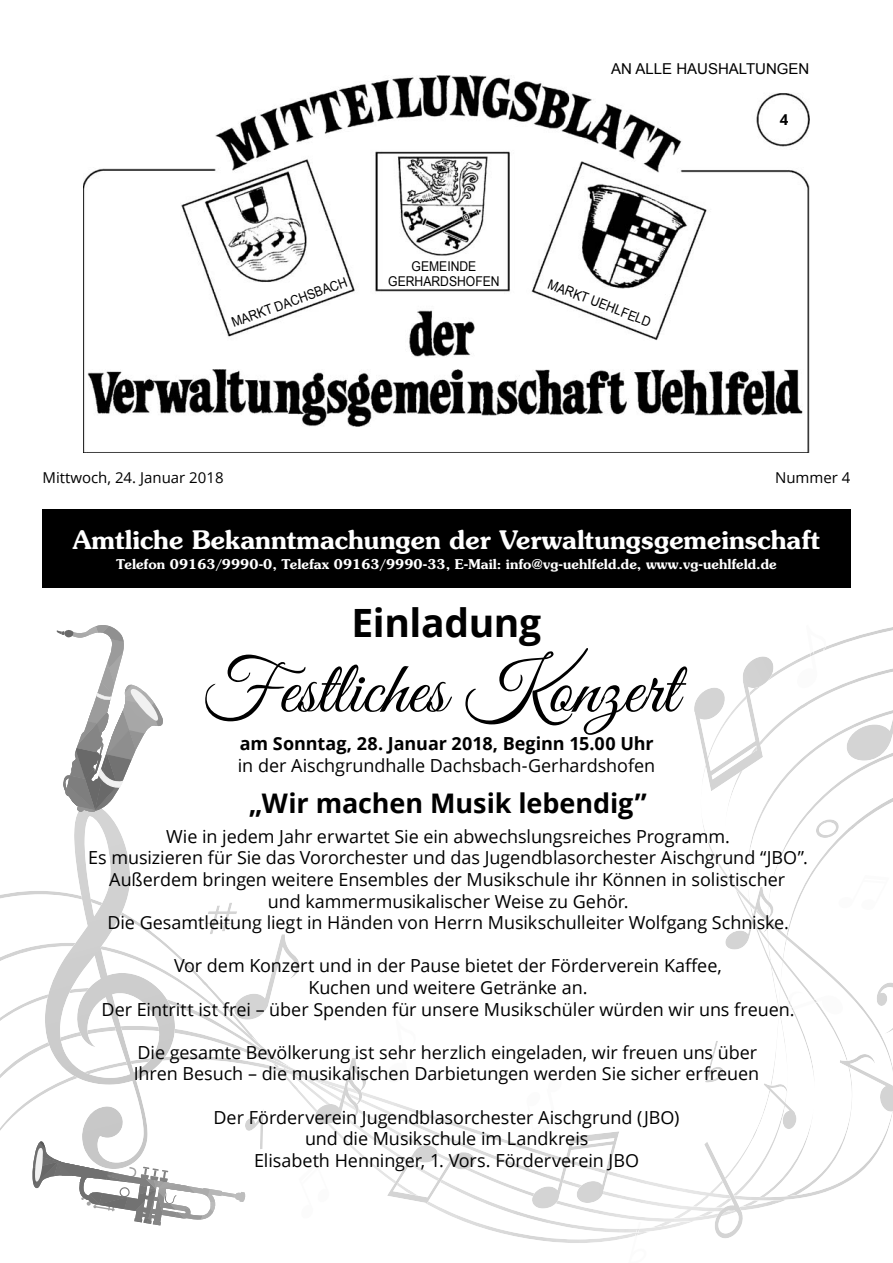
<style>
.page{position:relative;width:893px;height:1263px;background:#fff}
.page>*{position:absolute;margin:0;border:0;box-sizing:border-box;transform-origin:0 0}
.t1{font:75px "Great Vibes";color:#000}
.t2{font:700 39px "Open Sans";letter-spacing:-.01em;color:#000}
.t3{font:700 27px "Open Sans";color:#000}
.t4{font:600 25.5px "Souvenir";color:#fff}
.t5{font:18px/21.6px "Open Sans";color:#000;text-align:center}
.t6{font:700 18px "Open Sans";letter-spacing:-.005em;color:#000}
.t7{font:15px "Open Sans";color:#000}
.t8{font:15px "Arial";color:#000}
.t9{font:700 15px "Open Sans";color:#000}
.t10{font:600 13.5px "Souvenir";color:#fff}
.t11{font:13.5px/15px "Arial";color:#000;text-align:center;scale:.9 1}
</style>
<div class="page">
<img style="left:84px;top:75px;width:725px;height:378px">
<div style="left:42px;top:509px;width:808px;height:79px;background:#000"></div>
<img style="left:502px;top:1233px;width:126px;height:10px">
<img style="left:467px;top:1222px;width:161px;height:11px">
<img style="left:647px;top:1222px;width:43px;height:10px">
<img style="left:441px;top:1211px;width:263px;height:11px">
<img style="left:0;top:660px;width:893px;height:543px">
<img style="left:175px;top:1056px;width:556px;height:143px">
<img style="left:827px;top:627px;width:66px;height:22px">
<svg style="left:45px;top:804px;width:130px;height:304px"></svg>
<svg style="left:704px;top:1142px;width:41px;height:96px"></svg>
<svg style="left:705px;top:1041px;width:19px;height:42px"></svg>
<svg style="left:628px;top:1228px;width:19px;height:10px"></svg>
<svg style="left:815px;top:819px;width:25px;height:19px"></svg>
<svg style="left:386px;top:1019px;width:31px;height:63px"></svg>
<svg style="left:779px;top:992px;width:65px;height:22px"></svg>
<svg style="left:796px;top:646px;width:31px;height:42px"></svg>
<svg style="left:763px;top:1083px;width:36px;height:46px"></svg>
<svg style="left:839px;top:1054px;width:54px;height:58px"></svg>
<svg style="left:314px;top:1058px;width:55px;height:66px"></svg>
<svg style="left:844px;top:641px;width:49px;height:120px"></svg>
<svg style="left:724px;top:887px;width:52px;height:63px"></svg>
<svg style="left:205px;top:903px;width:99px;height:117px"></svg>
<svg style="left:876px;top:983px;width:17px;height:51px"></svg>
<svg style="left:387px;top:1145px;width:89px;height:58px"></svg>
<svg style="left:299px;top:1162px;width:31px;height:41px"></svg>
<svg style="left:837px;top:875px;width:52px;height:35px"></svg>
<svg style="left:693px;top:656px;width:81px;height:135px"></svg>
<svg style="left:526px;top:1078px;width:93px;height:131px"></svg>
<svg style="left:56px;top:625px;width:107px;height:187px"></svg>
<svg style="left:32px;top:1108px;width:231px;height:118px"></svg>
<p class="t8" style="left:611px;top:60px;width:200px">AN ALLE HAUSHALTUNGEN</p>
<p class="t11" style="left:388px;top:259px;width:125px">GEMEINDE<br>GERHARDSHOFEN</p>
<p class="t11" style="left:230px;top:316px;width:137px;rotate:-20deg">MARKT DACHSBACH</p>
<p class="t11" style="left:551px;top:277px;width:123px;rotate:21deg">MARKT UEHLFELD</p>
<p class="t9" style="left:780px;top:109px;width:10px">4</p>
<p class="t7" style="left:42px;top:467px;width:183px">Mittwoch, 24. Januar 2018</p>
<p class="t7" style="left:775px;top:467px;width:77px">Nummer 4</p>
<h3 class="t4" style="left:73px;top:526px;width:749px">Amtliche Bekanntmachungen der Verwaltungsgemeinschaft</h3>
<p class="t10" style="left:116px;top:557px;width:662px">Telefon 09163/9990-0, Telefax 09163/9990-33, E-Mail: info@vg-uehlfeld.de, www.vg-uehlfeld.de</p>
<h2 class="t2" style="left:351px;top:595px;width:191px">Einladung</h2>
<h1 class="t1" style="left:201px;top:648px;width:478px">Festliches Konzert</h1>
<p class="t6" style="left:240px;top:731px;width:415px">am Sonntag, 28. Januar 2018, Beginn 15.00 Uhr</p>
<p class="t5" style="left:238px;top:754px;width:419px">in der Aischgrundhalle Dachsbach-Gerhardshofen</p>
<h3 class="t3" style="left:249px;top:784px;width:399px">„Wir machen Musik lebendig”</h3>
<p class="t5" style="left:88px;top:825px;width:721px">Wie in jedem Jahr erwartet Sie ein abwechslungsreiches Programm.<br>Es musizieren für Sie das Vororchester und das Jugendblasorchester Aischgrund “JBO”.<br>Außerdem bringen weitere Ensembles der Musikschule ihr Können in solistischer<br>und kammermusikalischer Weise zu Gehör.<br>Die Gesamtleitung liegt in Händen von Herrn Musikschulleiter Wolfgang Schniske.</p>
<p class="t5" style="left:102px;top:955px;width:694px">Vor dem Konzert und in der Pause bietet der Förderverein Kaffee,<br>Kuchen und weitere Getränke an.<br>Der Eintritt ist frei – über Spenden für unsere Musikschüler würden wir uns freuen.</p>
<p class="t5" style="left:134px;top:1041px;width:627px;text-align:left">Die gesamte Bevölkerung ist sehr herzlich eingeladen, wir freuen uns über<br>Ihren Besuch – die musikalischen Darbietungen werden Sie sicher erfreuen</p>
<p class="t5" style="left:214px;top:1106px;width:467px">Der Förderverein Jugendblasorchester Aischgrund (JBO) und die Musikschule im Landkreis<br>Elisabeth Henninger, 1. Vors. Förderverein JBO</p>
</div>
